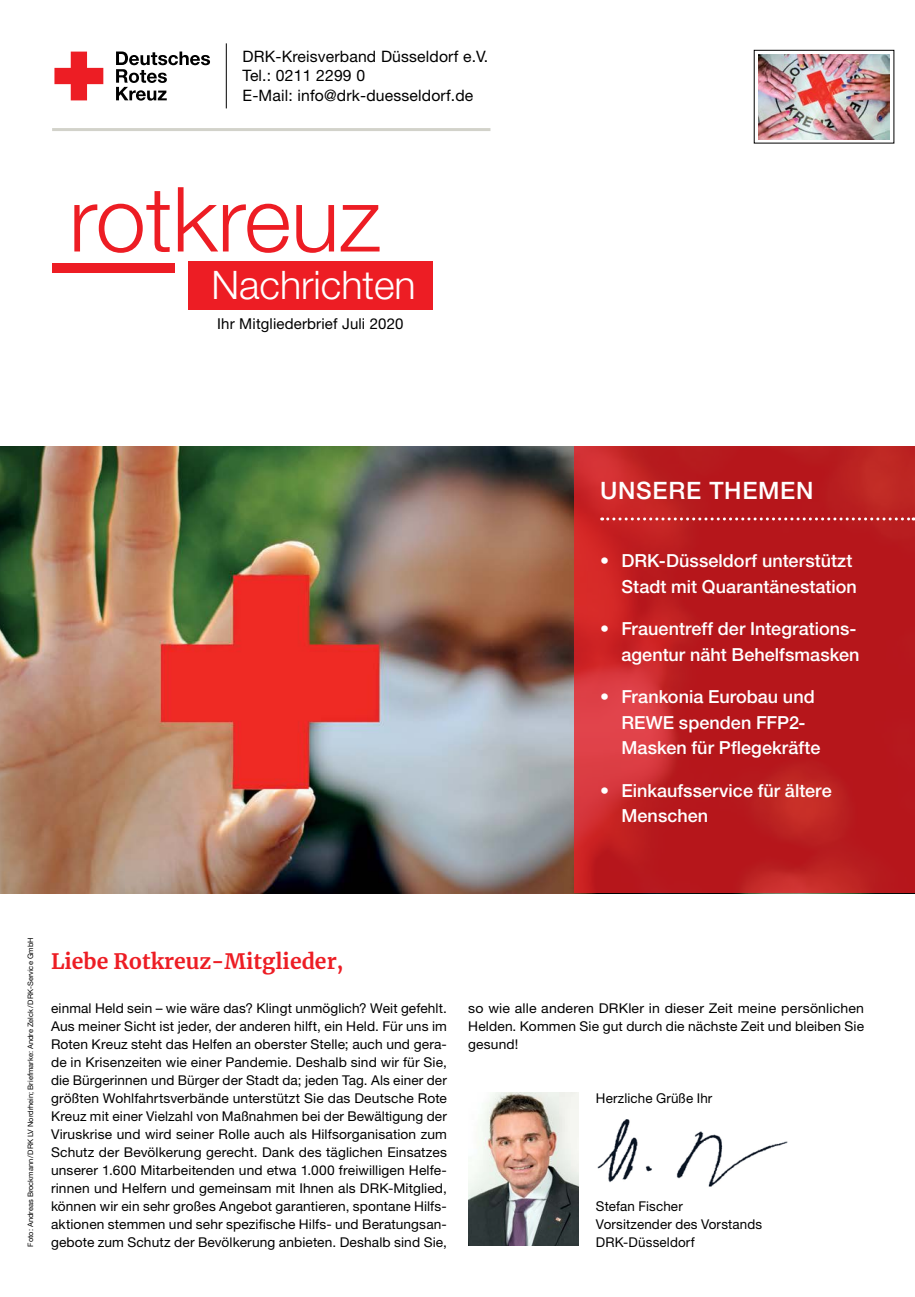
<style>
.page{position:relative;width:915px;height:1297px;background:#fff}
.page>*{position:absolute;margin:0;border:0;box-sizing:border-box;transform-origin:0 0}
.t1{font:300 90px "Helvetica Neue LT Std";color:#ed1d24}
.t2{font:300 39.3px "Helvetica Neue LT Pro";color:#fff}
.t3{font:500 24px "Helvetica Neue LT Pro";letter-spacing:.03em;color:#fff}
.t4{font:700 21px "Merriweather";color:#ed1d24}
.t5{font:500 18px/25.5px "Helvetica Neue LT Pro";color:#fff;text-align:right}
.t6{font:15.75px "Helvetica Neue LT Pro";letter-spacing:.01em;color:#000}
.t7{font:15px "Helvetica Neue LT Pro";letter-spacing:.01em;color:#000}
.MGB_Copy{font:13.5px/18px "Helvetica Neue LT Pro";letter-spacing:.01em;color:#000;text-align:justify}
.MGB_Copy-2{font:13.5px/18px "Helvetica Neue LT Pro";letter-spacing:.01em;color:#000;text-align:justify;scale:1.04 1}
.MGB_Fotocredits{font:7.5px "Helvetica Neue LT Pro";color:#000}
</style>
<div class="page">
<img style="left:597px;top:1119px;width:191px;height:68px">
<img style="left:0;top:446px;width:574px;height:447px">
<svg style="left:574px;top:446px;width:340px;height:447px;fill:#b6171c"></svg>
<svg style="left:601px;top:517px;width:312px;height:3px"></svg>
<svg style="left:54px;top:52px;width:49px;height:48px"></svg>
<svg style="left:116px;top:52px;width:94px;height:49px"></svg>
<hr style="left:52px;top:128px;width:438px;height:3px;background:#d2d2ca">
<hr style="left:226px;top:43px;width:1px;height:65px;background:#000">
<img style="left:468px;top:1093px;width:110px;height:153px">
<div style="left:188px;top:261px;width:244px;height:49px;background:#ed1d24"></div>
<div style="left:52px;top:263px;width:122px;height:9px;background:#ed1d24"></div>
<div style="left:753px;top:50px;width:140px;height:93px;border:1px solid #000"></div>
<img style="left:758px;top:54px;width:131px;height:85px">
<p class="t6" style="left:242px;top:47px;width:247px">DRK-Kreisverband Düsseldorf e.V.</p>
<p class="t6" style="left:242px;top:66px;width:124px">Tel.: 0211 2299 0</p>
<p class="t6" style="left:242px;top:85px;width:232px">E-Mail: info@drk-duesseldorf.de</p>
<p class="t1" style="left:69px;top:164px;width:313px">rotkreuz</p>
<p class="t2" style="left:211px;top:261px;width:206px">Nachrichten</p>
<p class="t7" style="left:217px;top:314px;width:188px">Ihr Mitgliederbrief Juli 2020</p>
<p class="t3" style="left:600px;top:476px;width:215px">UNSERE THEMEN</p>
<p class="t5" style="left:600px;top:548px;width:258px">• DRK-Düsseldorf unterstützt<br>Stadt mit Quarantänestation</p>
<p class="t5" style="left:600px;top:616px;width:261px">• Frauentreff der Integrations&shy;agentur näht Behelfsmasken</p>
<p class="t5" style="left:621px;top:684px;width:200px;text-align:left;text-indent:-21px">• Frankonia Eurobau und<br>REWE spenden FFP2-<br>Masken für Pflegekräfte</p>
<p class="t5" style="left:621px;top:777px;width:212px;text-align:left;text-indent:-21px">• Einkaufsservice für ältere<br>Menschen</p>
<p class="MGB_Fotocredits" style="left:26px;top:1247px;width:311px;rotate:-90deg">Foto: Andreas Brockmann/DRK LV Nordrhein; Briefmarke: Andre Zelck/DRK-Service GmbH</p>
<p class="t4" style="left:51px;top:947px;width:294px">Liebe Rotkreuz-Mitglieder,</p>
<p class="MGB_Copy" style="left:51px;top:998px;width:397px">einmal Held sein – wie wäre das? Klingt unmöglich? Weit gefehlt.<br>Aus meiner Sicht ist jeder, der anderen hilft, ein Held. Für uns im Roten Kreuz steht das Helfen an oberster Stelle; auch und gera&shy;de in Krisenzeiten wie einer Pandemie. Deshalb sind wir für Sie, die Bürgerinnen und Bürger der Stadt da; jeden Tag. Als einer der größten Wohlfahrtsverbände unterstützt Sie das Deutsche Rote Kreuz mit einer Vielzahl von Maßnahmen bei der Bewältigung der Viruskrise und wird seiner Rolle auch als Hilfsorganisation zum Schutz der Bevölkerung gerecht. Dank des täglichen Einsatzes unserer 1.600 Mitarbeitenden und etwa 1.000 freiwilligen Helfe&shy;rinnen und Helfern und gemeinsam mit Ihnen als DRK-Mitglied, können wir ein sehr großes Angebot garantieren, spontane Hilfs&shy;aktionen stemmen und sehr spezifische Hilfs- und Beratungsan&shy;gebote zum Schutz der Bevölkerung anbieten. Deshalb sind Sie,</p>
<p class="MGB_Copy-2" style="left:468px;top:998px;width:382px">so wie alle anderen DRKler in dieser Zeit meine persönlichen Helden. Kommen Sie gut durch die nächste Zeit und bleiben Sie gesund!</p>
<p class="MGB_Copy" style="left:595px;top:1088px;width:118px">Herzliche Grüße Ihr</p>
<p class="MGB_Copy" style="left:595px;top:1196px;width:88px">Stefan Fischer</p>
<p class="MGB_Copy" style="left:595px;top:1214px;width:168px">Vorsitzender des Vorstands</p>
<p class="MGB_Copy" style="left:595px;top:1232px;width:100px">DRK-Düsseldorf</p>
</div>
